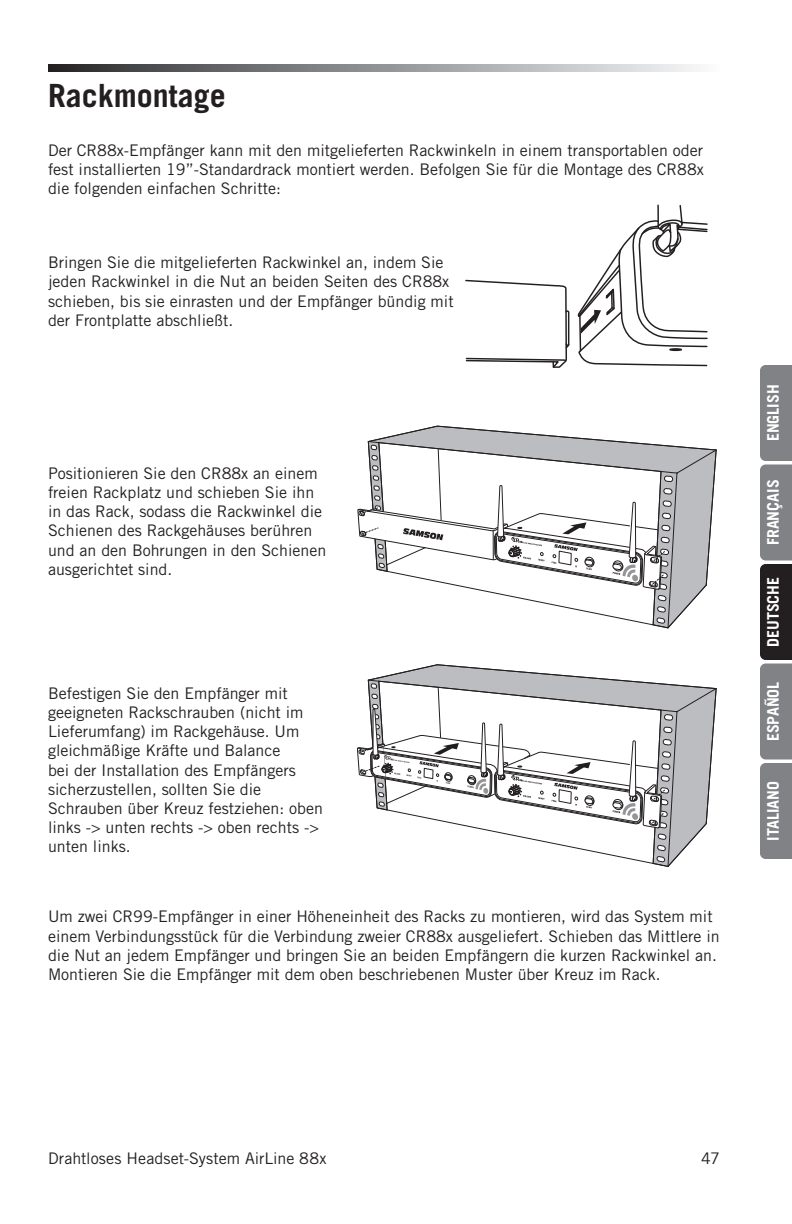
<style>
.page{position:relative;width:792px;height:1224px;background:#fff}
.page>*{position:absolute;margin:0;border:0;box-sizing:border-box;transform-origin:0 0}
.t1{font:700 32px "Trade Gothic LT Std";color:#231f20}
.t2{font:16px/19.2px "Trade Gothic LT Std";color:#231f20}
.t3{font:700 16px "Trade Gothic LT Std";color:#fff}
</style>
<div class="page">
<svg style="left:357px;top:426px;width:360px;height:203px"></svg>
<svg style="left:357px;top:664px;width:360px;height:203px"></svg>
<svg style="left:465px;top:204px;width:243px;height:164px"></svg>
<svg style="left:48px;top:64px;width:649px;height:8px;background:#8e8f91"></svg>
<svg style="left:760px;top:365px;width:32px;height:494px;background:#727275"></svg>
<h1 class="t1" style="left:48px;top:76px;width:179px">Rackmontage</h1>
<p class="t2" style="left:48px;top:140px;width:657px;text-align:justify">Der CR88x-Empfänger kann mit den mitgelieferten Rackwinkeln in einem transportablen oder fest installierten 19”-Standardrack montiert werden. Befolgen Sie für die Montage des CR88x die folgenden einfachen Schritte:</p>
<p class="t2" style="left:48px;top:253px;width:407px">Bringen Sie die mitgelieferten Rackwinkel an, indem Sie jeden Rackwinkel in die Nut an beiden Seiten des CR88x schieben, bis sie einrasten und der Empfänger bündig mit der Frontplatte abschließt.</p>
<p class="t2" style="left:48px;top:463px;width:280px">Positionieren Sie den CR88x an einem freien Rackplatz und schieben Sie ihn in das Rack, sodass die Rackwinkel die Schienen des Rackgehäuses berühren und an den Bohrungen in den Schienen ausgerichtet sind.</p>
<p class="t2" style="left:48px;top:683px;width:277px">Befestigen Sie den Empfänger mit geeigneten Rackschrauben (nicht im Lieferumfang) im Rackgehäuse. Um gleichmäßige Kräfte und Balance<br>bei der Installation des Empfängers sicherzustellen, sollten Sie die Schrauben über Kreuz festziehen: oben links -&gt; unten rechts -&gt; oben rechts -&gt; unten links.</p>
<p class="t2" style="left:48px;top:907px;width:673px">Um zwei CR99-Empfänger in einer Höheneinheit des Racks zu montieren, wird das System mit einem Verbindungsstück für die Verbindung zweier CR88x ausgeliefert. Schieben das Mittlere in die Nut an jedem Empfänger und bringen Sie an beiden Empfängern die kurzen Rackwinkel an.<br>Montieren Sie die Empfänger mit dem oben beschriebenen Muster über Kreuz im Rack.</p>
<p class="t3" style="left:763px;top:441px;width:58px;rotate:-90deg">ENGLISH</p>
<p class="t3" style="left:763px;top:545px;width:67px;rotate:-90deg">FRANÇAIS</p>
<p class="t3" style="left:763px;top:647px;width:72px;rotate:-90deg">DEUTSCHE</p>
<p class="t3" style="left:763px;top:741px;width:61px;rotate:-90deg">ESPAÑOL</p>
<p class="t3" style="left:763px;top:841px;width:61px;rotate:-90deg">ITALIANO</p>
<p class="t2" style="left:48px;top:1148px;width:280px">Drahtloses Headset-System AirLine 88x</p>
<p class="t2" style="left:701px;top:1148px;width:20px">47</p>
</div>
